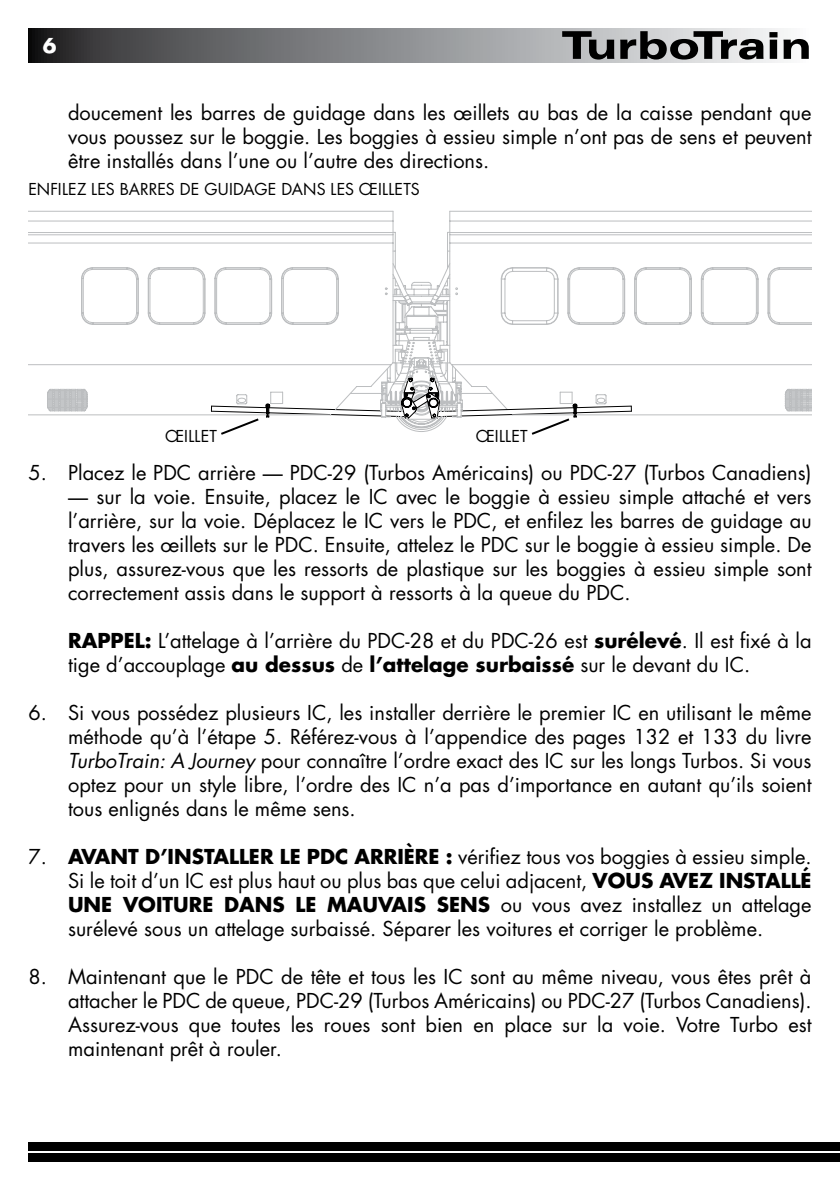
<style>
.page{position:relative;width:840px;height:1191px;background:#fff}
.page>*{position:absolute;margin:0;border:0;box-sizing:border-box;transform-origin:0 0}
.t1{font:20px/24px "Futura";color:#000;text-align:justify}
.t2{font:700 20px "Futura";color:#000}
.t3{font:700 20px "Futura";color:#fff}
.t4{font:16px "Futura";color:#000}
.s1{font-weight:700}
.s2{font-style:italic}
.s3{font-weight:400}
</style>
<div class="page">
<svg style="left:28px;top:28px;width:781px;height:34px;background:#7c7d80"></svg>
<svg style="left:562px;top:31px;width:52px;height:29px;background:#6a6b6c"></svg>
<svg style="left:620px;top:31px;width:143px;height:29px;background:#79797a"></svg>
<svg style="left:769px;top:32px;width:8px;height:27px"></svg>
<svg style="left:783px;top:39px;width:25px;height:20px"></svg>
<div style="left:28px;top:1142px;width:811px;height:8px;background:#000"></div>
<div style="left:28px;top:1153px;width:811px;height:8px;background:#000"></div>
<svg style="left:449px;top:211px;width:362px;height:21px"></svg>
<svg style="left:393px;top:232px;width:418px;height:64px"></svg>
<svg style="left:28px;top:211px;width:365px;height:23px"></svg>
<svg style="left:28px;top:234px;width:428px;height:182px"></svg>
<svg style="left:47px;top:296px;width:764px;height:139px"></svg>
<p class="t3" style="left:43px;top:32px;width:15px">6</p>
<p class="t1" style="left:68px;top:100px;width:744px">doucement les barres de guidage dans les œillets au bas de la caisse pendant que vous poussez sur le boggie. Les boggies à essieu simple n’ont pas de sens et peuvent être installés dans l’une ou l’autre des directions.</p>
<p class="t4" style="left:28px;top:178px;width:17px">Enfile</p>
<p class="t4" style="left:77px;top:178px;width:23px">z les</p>
<p class="t4" style="left:120px;top:178px;width:10px">barres</p>
<p class="t4" style="left:180px;top:178px;width:36px">de guidage</p>
<p class="t4" style="left:281px;top:178px;width:12px">dans</p>
<p class="t4" style="left:330px;top:178px;width:9px">les</p>
<p class="t4" style="left:359px;top:178px;width:27px">œillets</p>
<p class="t4" style="left:165px;top:425px;width:27px">œillet</p>
<p class="t4" style="left:475px;top:425px;width:27px">œillet</p>
<p class="t1" style="left:28px;top:460px;width:784px">5. Placez le PDC arrière — PDC-29 (Turbos Américains) ou PDC-27 (Turbos Canadiens)</p>
<p class="t1" style="left:68px;top:484px;width:744px">— sur la voie. Ensuite, placez le IC avec le boggie à essieu simple attaché et vers l’arrière, sur la voie. Déplacez le IC vers le PDC, et enfilez les barres de guidage au travers les œillets sur le PDC. Ensuite, attelez le PDC sur le boggie à essieu simple. De plus, assurez-vous que les ressorts de plastique sur les boggies à essieu simple sont correctement assis dans le support à ressorts à la queue du PDC.</p>
<p class="t1" style="left:68px;top:628px;width:744px"><span class="s1">RAPPEL:</span> L’attelage à l’arrière du PDC-28 et du PDC-26 est <span class="s1">surélevé</span>. Il est fixé à la tige d’accouplage <span class="s1">au dessus</span> de <span class="s1">l’attelage surbaissé</span> sur le devant du IC.</p>
<p class="t1" style="left:68px;top:700px;width:744px;text-indent:-40px">6. Si vous possédez plusieurs IC, les installer derrière le premier IC en utilisant le même méthode qu’à l’étape 5. Référez-vous à l’appendice des pages 132 et 133 du livre <span class="s2">TurboTrain: A Journey</span> pour connaître l’ordre exact des IC sur les longs Turbos. Si vous optez pour un style libre, l’ordre des IC n’a pas d’importance en autant qu’ils soient tous enlignés dans le même sens.</p>
<p class="t2" style="left:28px;top:843px;width:55px"><span class="s3">7.</span> AVA</p>
<p class="t1" style="left:68px;top:844px;width:744px;text-align:left;text-indent:42px"><span class="s1">NT D’INSTALLER LE PDC ARRIÈRE :</span> vérifiez tous vos boggies à essieu simple.<br>Si le toit d’un IC est plus haut ou plus bas que celui adjacent, <span class="s1">VOUS AVEZ INSTALLÉ UNE VOITURE DANS LE MAUVAIS SENS</span> ou vous avez installez un attelage surélevé sous un attelage surbaissé. Séparer les voitures et corriger le problème.</p>
<p class="t1" style="left:68px;top:964px;width:744px;text-indent:-40px">8. Maintenant que le PDC de tête et tous les IC sont au même niveau, vous êtes prêt à attacher le PDC de queue, PDC-29 (Turbos Américains) ou PDC-27 (Turbos Canadiens).<br>Assurez-vous que toutes les roues sont bien en place sur la voie. Votre Turbo est maintenant prêt à rouler.</p>
</div>
